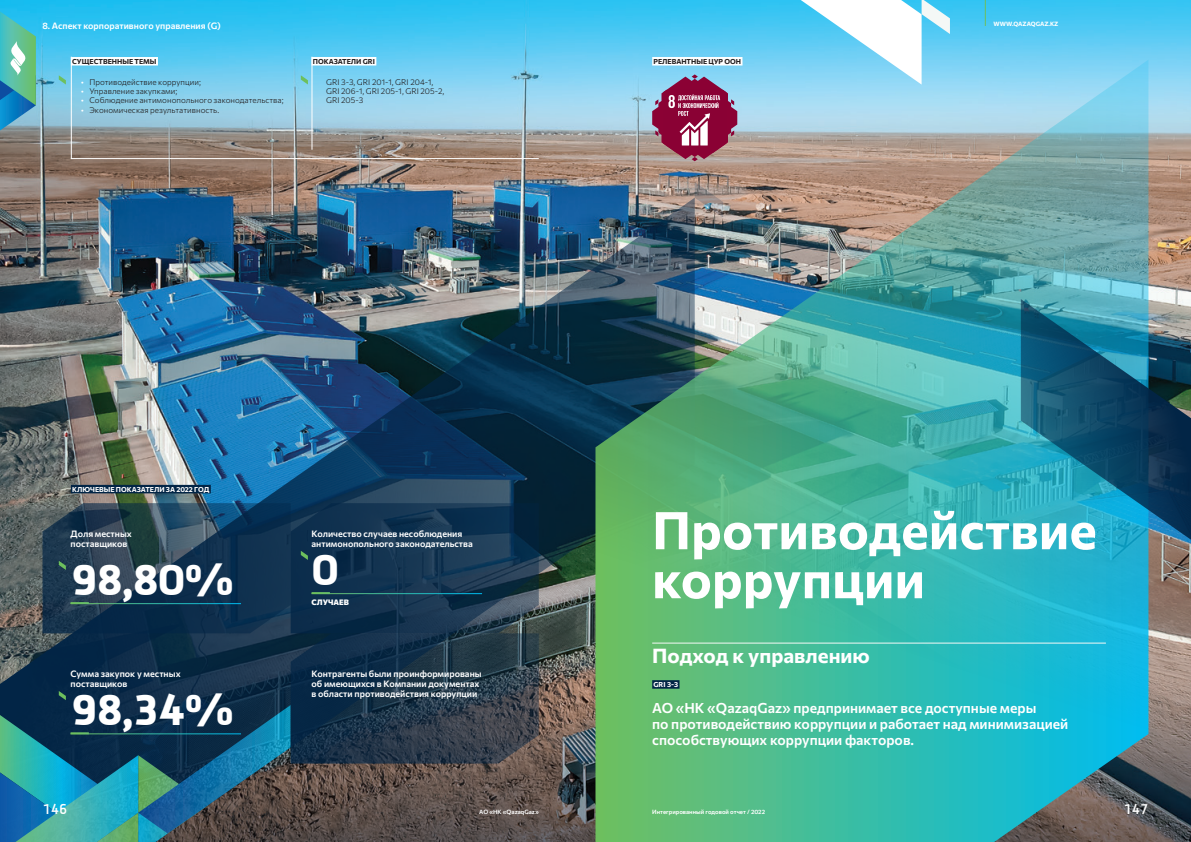
<style>
.page{position:relative;width:1191px;height:842px;background:#fff}
.page>*{position:absolute;margin:0;border:0;box-sizing:border-box;transform-origin:0 0}
.З-1{font:700 52px/49px "Commissioner";letter-spacing:.005em;color:#fff}
.Ц4{font:900 45px "La Casa";letter-spacing:-.04em;color:#fff;scale:1.1 1}
.З-2{font:700 20px "Commissioner";color:#fff}
.t1{font:700 15px "La Casa";color:#fff}
.Лид{font:600 14px/16px "Commissioner";color:#fff}
.Т1{font:600 9px/10px "Commissioner";color:#fff}
.Наборный{font:300 8px/9.3px "Commissioner";letter-spacing:.005em;color:#231f20}
.Т2{font:800 7.7px "Commissioner";color:#fff}
.GRI{font:700 7px "Commissioner";color:#231f20}
.GRI-2{font:700 7px "Commissioner";color:#fff}
.t2{font:600 6px "Commissioner";color:#fff}
.t3{font:700 6px "Commissioner";color:#fff}
.s1{color:#fff}
</style>
<div class="page">
<img style="left:0;top:0;width:1191px;height:842px">
<img style="left:0;top:198px;width:595px;height:644px">
<div style="left:71px;top:485px;width:140px;height:8px;background:#022546"></div>
<div style="left:652px;top:57px;width:90px;height:9px;background:#fff"></div>
<img style="left:595px;top:60px;width:553px;height:782px">
<svg style="left:59px;top:75px;width:7px;height:9px"></svg>
<svg style="left:301px;top:75px;width:7px;height:9px"></svg>
<svg style="left:0;top:503px;width:539px;height:339px;background:#254457"></svg>
<div style="left:652px;top:680px;width:27px;height:9px;background:#022546"></div>
<div style="left:71px;top:57px;width:87px;height:9px;background:#fff"></div>
<hr style="left:71px;top:57px;width:1px;height:102px;background:#fff">
<hr style="left:71px;top:158px;width:468px;height:1px;background:#fff">
<div style="left:311px;top:57px;width:65px;height:9px;background:#fff"></div>
<hr style="left:311px;top:57px;width:1px;height:93px;background:#fff">
<svg style="left:694px;top:182px;width:29px;height:36px"></svg>
<svg style="left:800px;top:0;width:150px;height:85px"></svg>
<img style="left:1020px;top:299px;width:171px;height:251px">
<hr style="left:652px;top:643px;width:454px;height:1px;background:#f4f8f6">
<svg style="left:652px;top:74px;width:85px;height:87px;background:#9d5677"></svg>
<svg style="left:0;top:1px;width:36px;height:139px;background:#52b0b4"></svg>
<svg style="left:985px;top:0;width:1px;height:26px"></svg>
<p class="Т1" style="left:43px;top:20px;width:180px">8. Аспект корпоративного управления (G)</p>
<p class="GRI" style="left:72px;top:56px;width:86px">СУЩЕСТВЕННЫЕ ТЕМЫ</p>
<p class="Наборный" style="left:81px;top:77px;width:121px"><span class="s1">•</span> Противодействие коррупции;</p>
<p class="Наборный" style="left:81px;top:86px;width:98px"><span class="s1">•</span> Управление закупками;</p>
<p class="Наборный" style="left:81px;top:95px;width:204px"><span class="s1">•</span> Соблюдение антимонопольного законодательства;</p>
<p class="Наборный" style="left:81px;top:104px;width:140px"><span class="s1">•</span> Экономическая результативность.</p>
<p class="GRI" style="left:313px;top:56px;width:64px">ПОКАЗАТЕЛИ GRI</p>
<p class="Наборный" style="left:326px;top:77px;width:120px">GRI 3-3, GRI 201-1, GRI 204-1,<br>GRI 206-1, GRI 205-1, GRI 205-2,<br>GRI 205-3</p>
<p class="GRI-2" style="left:72px;top:484px;width:139px">КЛЮЧЕВЫЕ ПОКАЗАТЕЛИ ЗА 2022 ГОД</p>
<p class="Т1" style="left:71px;top:528px;width:63px">Доля местных поставщиков</p>
<p class="Ц4" style="left:71px;top:552px;width:151px">98,80%</p>
<p class="Т1" style="left:71px;top:668px;width:112px">Сумма закупок у местных поставщиков</p>
<p class="Ц4" style="left:71px;top:682px;width:151px">98,34%</p>
<p class="Т1" style="left:311px;top:528px;width:163px">Количество случаев несоблюдения антимонопольного законодательства</p>
<p class="Ц4" style="left:311px;top:542px;width:27px">0</p>
<p class="Т2" style="left:311px;top:596px;width:39px">СЛУЧАЕВ</p>
<p class="Т1" style="left:311px;top:668px;width:172px">Контрагенты были проинформированы об имеющихся в Компании документах в области противодействия коррупции</p>
<p class="GRI" style="left:653px;top:56px;width:89px">РЕЛЕВАНТНЫЕ ЦУР ООН</p>
<p class="t3" style="left:993px;top:19px;width:66px">WWW.QAZAQGAZ.KZ</p>
<p class="З-1" style="left:652px;top:502px;width:446px">Противодействие коррупции</p>
<p class="З-2" style="left:652px;top:640px;width:219px">Подход к управлению</p>
<p class="GRI-2" style="left:653px;top:679px;width:26px">GRI 3-3</p>
<p class="Лид" style="left:652px;top:699px;width:418px">АО «НК «QazaqGaz» предпринимает все доступные меры<br>по противодействию коррупции и работает над минимизацией способствующих коррупции факторов.</p>
<h3 class="t1" style="left:43px;top:800px;width:27px">146</h3>
<h3 class="t1" style="left:1123px;top:800px;width:27px">147</h3>
<p class="t2" style="left:479px;top:807px;width:61px">АО «НК «QazaqGaz»</p>
<p class="t2" style="left:652px;top:807px;width:114px">Интегрированный годовой отчет / 2022</p>
</div>
